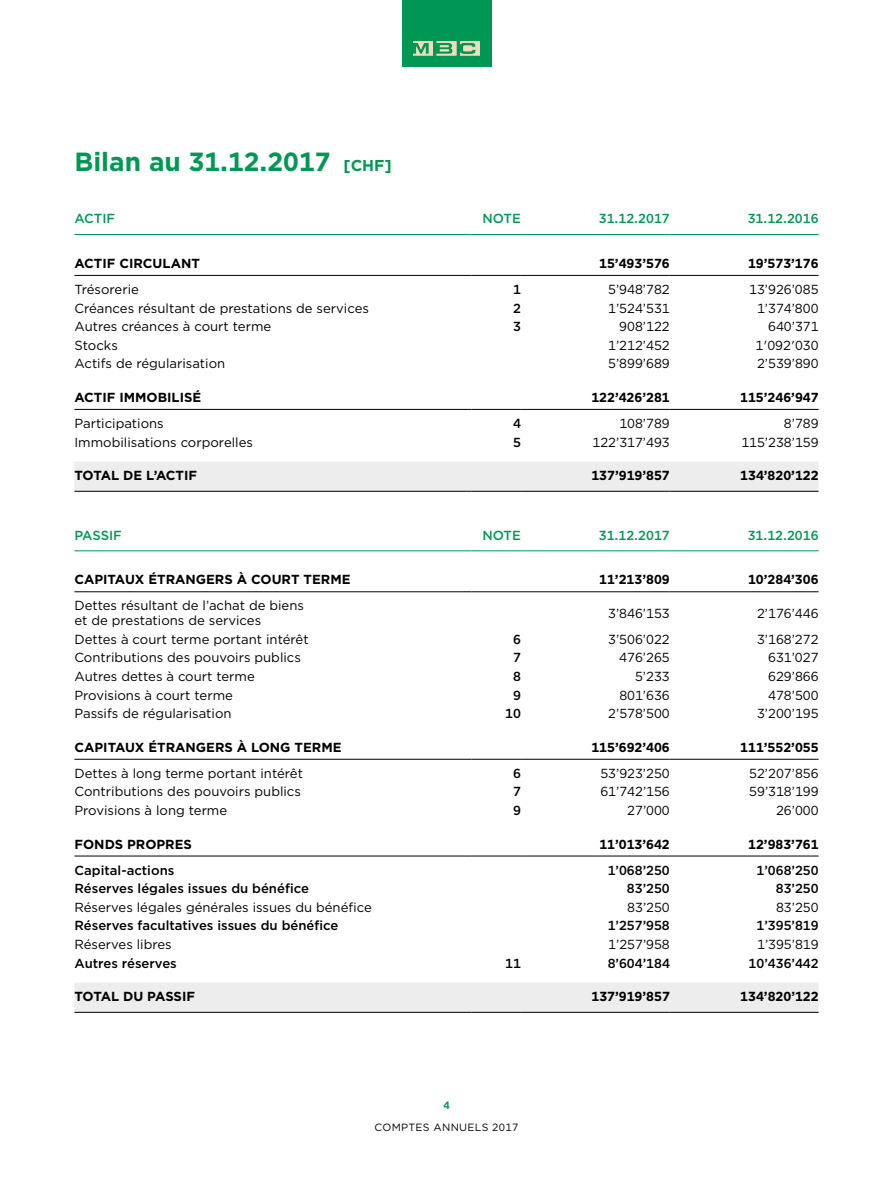
<style>
.page{position:relative;width:893px;height:1191px;background:#fff}
.page>*{position:absolute;margin:0;border:0;box-sizing:border-box;transform-origin:0 0}
.t1{font:700 26.25px "Gotham";color:#009754}
.t2{font:13.12px/14.9px "Gotham";color:#000}
.t3{font:700 13.12px "Gotham";color:#000}
.t4{font:500 13.12px "Gotham";color:#000}
.t5{font:500 13.12px "Gotham";color:#009754}
.t6{font:10.5px "Gotham";letter-spacing:.03em;color:#000}
.t7{font:700 10.5px "Gotham";color:#009754}
.s1{font-size:15.75px}
</style>
<div class="page">
<div style="left:74px;top:462px;width:745px;height:29px;background:#ededed"></div>
<hr style="left:74px;top:234px;width:397px;height:1px;background:#009754">
<hr style="left:471px;top:234px;width:50px;height:1px;background:#009754">
<hr style="left:521px;top:234px;width:149px;height:1px;background:#009754">
<hr style="left:670px;top:234px;width:149px;height:1px;background:#009754">
<hr style="left:74px;top:275px;width:397px;height:1px;background:#000">
<hr style="left:471px;top:275px;width:50px;height:1px;background:#000">
<hr style="left:521px;top:275px;width:149px;height:1px;background:#000">
<hr style="left:670px;top:275px;width:149px;height:1px;background:#000">
<hr style="left:74px;top:409px;width:397px;height:1px;background:#000">
<hr style="left:471px;top:409px;width:50px;height:1px;background:#000">
<hr style="left:521px;top:409px;width:149px;height:1px;background:#000">
<hr style="left:670px;top:409px;width:149px;height:1px;background:#000">
<hr style="left:74px;top:491px;width:397px;height:1px;background:#000">
<hr style="left:471px;top:491px;width:50px;height:1px;background:#000">
<hr style="left:521px;top:491px;width:149px;height:1px;background:#000">
<hr style="left:670px;top:491px;width:149px;height:1px;background:#000">
<div style="left:74px;top:983px;width:745px;height:29px;background:#ededed"></div>
<hr style="left:74px;top:550px;width:397px;height:1px;background:#009754">
<hr style="left:471px;top:550px;width:50px;height:1px;background:#009754">
<hr style="left:521px;top:550px;width:149px;height:1px;background:#009754">
<hr style="left:670px;top:550px;width:149px;height:1px;background:#009754">
<hr style="left:74px;top:591px;width:397px;height:1px;background:#000">
<hr style="left:471px;top:591px;width:50px;height:1px;background:#000">
<hr style="left:521px;top:591px;width:149px;height:1px;background:#000">
<hr style="left:670px;top:591px;width:149px;height:1px;background:#000">
<hr style="left:74px;top:759px;width:397px;height:1px;background:#000">
<hr style="left:471px;top:759px;width:50px;height:1px;background:#000">
<hr style="left:521px;top:759px;width:149px;height:1px;background:#000">
<hr style="left:670px;top:759px;width:149px;height:1px;background:#000">
<hr style="left:74px;top:855px;width:397px;height:1px;background:#000">
<hr style="left:471px;top:855px;width:50px;height:1px;background:#000">
<hr style="left:521px;top:855px;width:149px;height:1px;background:#000">
<hr style="left:670px;top:855px;width:149px;height:1px;background:#000">
<hr style="left:74px;top:1012px;width:397px;height:1px;background:#000">
<hr style="left:471px;top:1012px;width:50px;height:1px;background:#000">
<hr style="left:521px;top:1012px;width:149px;height:1px;background:#000">
<hr style="left:670px;top:1012px;width:149px;height:1px;background:#000">
<div style="left:402px;top:0;width:89px;height:67px;background:#009754"></div>
<svg style="left:413px;top:41px;width:67px;height:15px"></svg>
<h1 class="t1" style="left:74px;top:144px;width:319px">Bilan au 31.12.2017 <span class="s1">[CHF]</span></h1>
<p class="t5" style="left:74px;top:210px;width:42px">ACTIF</p>
<p class="t5" style="left:483px;top:210px;width:40px">NOTE</p>
<p class="t5" style="left:599px;top:210px;width:72px">31.12.2017</p>
<p class="t5" style="left:748px;top:210px;width:72px">31.12.2016</p>
<p class="t3" style="left:74px;top:255px;width:127px">ACTIF CIRCULANT</p>
<p class="t3" style="left:599px;top:255px;width:72px">15’493’576</p>
<p class="t3" style="left:748px;top:255px;width:72px">19’573’176</p>
<p class="t2" style="left:74px;top:282px;width:66px">Trésorerie</p>
<p class="t4" style="left:513px;top:281px;width:9px">1</p>
<p class="t2" style="left:608px;top:282px;width:63px">5’948’782</p>
<p class="t2" style="left:749px;top:282px;width:71px">13’926’085</p>
<p class="t2" style="left:74px;top:300px;width:296px">Créances résultant de prestations de services</p>
<p class="t4" style="left:513px;top:299px;width:9px">2</p>
<p class="t2" style="left:608px;top:300px;width:63px">1’524’531</p>
<p class="t2" style="left:757px;top:300px;width:63px">1’374’800</p>
<p class="t2" style="left:74px;top:319px;width:198px">Autres créances à court terme</p>
<p class="t4" style="left:513px;top:318px;width:9px">3</p>
<p class="t2" style="left:619px;top:319px;width:52px">908’122</p>
<p class="t2" style="left:768px;top:319px;width:52px">640’371</p>
<p class="t2" style="left:74px;top:337px;width:45px">Stocks</p>
<p class="t2" style="left:608px;top:337px;width:63px">1’212’452</p>
<p class="t2" style="left:756px;top:337px;width:64px">1'092'030</p>
<p class="t2" style="left:74px;top:356px;width:152px">Actifs de régularisation</p>
<p class="t2" style="left:608px;top:356px;width:63px">5’899’689</p>
<p class="t2" style="left:757px;top:356px;width:63px">2’539’890</p>
<p class="t3" style="left:74px;top:388px;width:128px">ACTIF IMMOBILISÉ</p>
<p class="t3" style="left:591px;top:388px;width:80px">122’426’281</p>
<p class="t3" style="left:740px;top:388px;width:80px">115’246’947</p>
<p class="t2" style="left:74px;top:415px;width:91px">Participations</p>
<p class="t4" style="left:513px;top:415px;width:9px">4</p>
<p class="t2" style="left:619px;top:415px;width:52px">108’789</p>
<p class="t2" style="left:784px;top:415px;width:36px">8’789</p>
<p class="t2" style="left:74px;top:434px;width:180px">Immobilisations corporelles</p>
<p class="t4" style="left:513px;top:433px;width:9px">5</p>
<p class="t2" style="left:592px;top:434px;width:79px">122’317’493</p>
<p class="t2" style="left:741px;top:434px;width:79px">115’238’159</p>
<p class="t3" style="left:74px;top:467px;width:124px">TOTAL DE L’ACTIF</p>
<p class="t3" style="left:591px;top:467px;width:80px">137’919’857</p>
<p class="t3" style="left:740px;top:467px;width:80px">134’820’122</p>
<p class="t5" style="left:74px;top:526px;width:49px">PASSIF</p>
<p class="t5" style="left:483px;top:526px;width:40px">NOTE</p>
<p class="t5" style="left:599px;top:526px;width:72px">31.12.2017</p>
<p class="t5" style="left:748px;top:526px;width:72px">31.12.2016</p>
<p class="t3" style="left:74px;top:571px;width:278px">CAPITAUX ÉTRANGERS À COURT TERME</p>
<p class="t3" style="left:599px;top:571px;width:72px">11’213’809</p>
<p class="t3" style="left:748px;top:571px;width:72px">10’284’306</p>
<p class="t2" style="left:74px;top:598px;width:231px">Dettes résultant de l’achat de biens et de prestations de services</p>
<p class="t2" style="left:608px;top:605px;width:63px">3’846’153</p>
<p class="t2" style="left:757px;top:605px;width:63px">2’176’446</p>
<p class="t2" style="left:74px;top:631px;width:236px">Dettes à court terme portant intérêt</p>
<p class="t4" style="left:513px;top:630px;width:9px">6</p>
<p class="t2" style="left:608px;top:631px;width:63px">3’506’022</p>
<p class="t2" style="left:757px;top:631px;width:63px">3’168’272</p>
<p class="t2" style="left:74px;top:650px;width:228px">Contributions des pouvoirs publics</p>
<p class="t4" style="left:513px;top:649px;width:9px">7</p>
<p class="t2" style="left:619px;top:650px;width:52px">476’265</p>
<p class="t2" style="left:768px;top:650px;width:52px">631’027</p>
<p class="t2" style="left:74px;top:668px;width:182px">Autres dettes à court terme</p>
<p class="t4" style="left:513px;top:668px;width:9px">8</p>
<p class="t2" style="left:635px;top:668px;width:36px">5’233</p>
<p class="t2" style="left:768px;top:668px;width:52px">629’866</p>
<p class="t2" style="left:74px;top:687px;width:160px">Provisions à court terme</p>
<p class="t4" style="left:513px;top:686px;width:9px">9</p>
<p class="t2" style="left:619px;top:687px;width:52px">801’636</p>
<p class="t2" style="left:768px;top:687px;width:52px">478’500</p>
<p class="t2" style="left:74px;top:706px;width:159px">Passifs de régularisation</p>
<p class="t4" style="left:505px;top:705px;width:17px">10</p>
<p class="t2" style="left:608px;top:706px;width:63px">2’578’500</p>
<p class="t2" style="left:757px;top:706px;width:63px">3’200’195</p>
<p class="t3" style="left:74px;top:738px;width:269px">CAPITAUX ÉTRANGERS À LONG TERME</p>
<p class="t3" style="left:591px;top:738px;width:80px">115’692’406</p>
<p class="t3" style="left:740px;top:738px;width:80px">111’552’055</p>
<p class="t2" style="left:74px;top:765px;width:230px">Dettes à long terme portant intérêt</p>
<p class="t4" style="left:513px;top:764px;width:9px">6</p>
<p class="t2" style="left:600px;top:765px;width:71px">53’923’250</p>
<p class="t2" style="left:749px;top:765px;width:71px">52’207’856</p>
<p class="t2" style="left:75px;top:784px;width:228px">Contributions des pouvoirs publics</p>
<p class="t4" style="left:513px;top:783px;width:9px">7</p>
<p class="t2" style="left:600px;top:784px;width:71px">61’742’156</p>
<p class="t2" style="left:749px;top:784px;width:71px">59’318’199</p>
<p class="t2" style="left:75px;top:802px;width:154px">Provisions à long terme</p>
<p class="t4" style="left:513px;top:802px;width:9px">9</p>
<p class="t2" style="left:627px;top:802px;width:44px">27’000</p>
<p class="t2" style="left:776px;top:802px;width:44px">26’000</p>
<p class="t3" style="left:75px;top:835px;width:119px">FONDS PROPRES</p>
<p class="t3" style="left:599px;top:835px;width:72px">11’013’642</p>
<p class="t3" style="left:748px;top:835px;width:72px">12’983’761</p>
<p class="t4" style="left:75px;top:861px;width:101px">Capital-actions</p>
<p class="t4" style="left:608px;top:861px;width:64px">1’068’250</p>
<p class="t4" style="left:756px;top:861px;width:64px">1’068’250</p>
<p class="t4" style="left:75px;top:880px;width:236px">Réserves légales issues du bénéfice</p>
<p class="t4" style="left:627px;top:880px;width:44px">83’250</p>
<p class="t4" style="left:776px;top:880px;width:44px">83’250</p>
<p class="t2" style="left:75px;top:899px;width:299px">Réserves légales générales issues du bénéfice</p>
<p class="t2" style="left:627px;top:899px;width:44px">83’250</p>
<p class="t2" style="left:776px;top:899px;width:44px">83’250</p>
<p class="t4" style="left:75px;top:917px;width:265px">Réserves facultatives issues du bénéfice</p>
<p class="t4" style="left:608px;top:917px;width:64px">1’257’958</p>
<p class="t4" style="left:756px;top:917px;width:64px">1’395’819</p>
<p class="t2" style="left:75px;top:936px;width:99px">Réserves libres</p>
<p class="t2" style="left:608px;top:936px;width:63px">1’257’958</p>
<p class="t2" style="left:757px;top:936px;width:63px">1’395’819</p>
<p class="t4" style="left:75px;top:954px;width:104px">Autres réserves</p>
<p class="t4" style="left:505px;top:954px;width:17px">11</p>
<p class="t4" style="left:608px;top:954px;width:64px">8’604’184</p>
<p class="t4" style="left:749px;top:954px;width:72px">10’436’442</p>
<p class="t3" style="left:75px;top:987px;width:122px">TOTAL DU PASSIF</p>
<p class="t3" style="left:591px;top:987px;width:80px">137’919’857</p>
<p class="t3" style="left:740px;top:987px;width:80px">134’820’122</p>
<p class="t7" style="left:443px;top:1098px;width:8px">4</p>
<p class="t6" style="left:375px;top:1121px;width:145px">COMPTES ANNUELS 2017</p>
</div>
